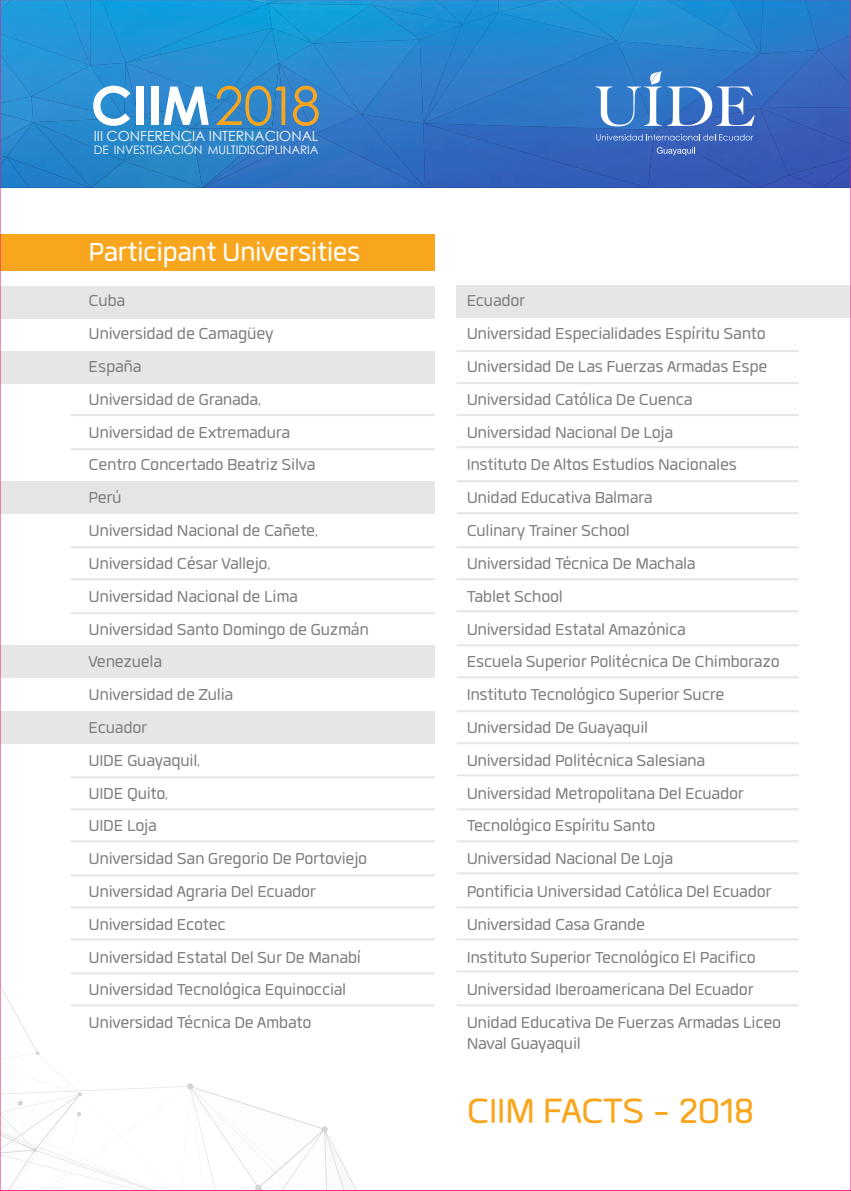
<style>
.page{position:relative;width:851px;height:1191px;background:#fff}
.page>*{position:absolute;margin:0;border:0;box-sizing:border-box;transform-origin:0 0}
.t1{font:700 53.2px "Century Gothic";color:#fff}
.t2{font:48.6px "Quan Rounded";letter-spacing:-.015em;color:#f8a61d}
.t3{font:36px "Quan Rounded";letter-spacing:-.015em;color:#fff}
.t4{font:22px/32.8px "Quan Rounded";letter-spacing:-.015em;color:#808180}
.t5{font:14px "Century Gothic";color:#fff}
.t6{font:11.6px "Century Gothic";color:#fff}
.s1{font-weight:400;color:#f9a61d}
</style>
<div class="page">
<div style="left:456px;top:285px;width:394px;height:33px;background:#e5e6e5"></div>
<div style="left:0;top:711px;width:434px;height:33px;background:#e5e6e5"></div>
<div style="left:0;top:645px;width:434px;height:33px;background:#e5e6e5"></div>
<div style="left:0;top:481px;width:434px;height:33px;background:#e5e6e5"></div>
<div style="left:0;top:351px;width:434px;height:33px;background:#e5e6e5"></div>
<div style="left:0;top:286px;width:434px;height:32px;background:#e5e6e5"></div>
<svg style="left:2px;top:2px;width:846px;height:186px;background:#2d7fca"></svg>
<svg style="left:2px;top:988px;width:354px;height:201px"></svg>
<div style="left:0;top:234px;width:434px;height:36px;background:#f8a61d"></div>
<hr style="left:70px;top:414px;width:364px;height:2px;background:#e5e6e5">
<hr style="left:70px;top:448px;width:364px;height:2px;background:#e5e6e5">
<hr style="left:70px;top:546px;width:364px;height:2px;background:#e5e6e5">
<hr style="left:70px;top:578px;width:364px;height:2px;background:#e5e6e5">
<hr style="left:70px;top:612px;width:364px;height:2px;background:#e5e6e5">
<hr style="left:70px;top:776px;width:364px;height:2px;background:#e5e6e5">
<hr style="left:70px;top:808px;width:364px;height:2px;background:#e5e6e5">
<hr style="left:70px;top:840px;width:364px;height:2px;background:#e5e6e5">
<hr style="left:70px;top:874px;width:364px;height:2px;background:#e5e6e5">
<hr style="left:70px;top:906px;width:364px;height:2px;background:#e5e6e5">
<hr style="left:70px;top:938px;width:364px;height:2px;background:#e5e6e5">
<hr style="left:70px;top:972px;width:364px;height:2px;background:#e5e6e5">
<hr style="left:70px;top:1004px;width:364px;height:2px;background:#e5e6e5">
<hr style="left:456px;top:350px;width:342px;height:2px;background:#e5e6e5">
<hr style="left:456px;top:382px;width:342px;height:2px;background:#e5e6e5">
<hr style="left:456px;top:414px;width:342px;height:2px;background:#e5e6e5">
<hr style="left:456px;top:446px;width:342px;height:2px;background:#e5e6e5">
<hr style="left:456px;top:480px;width:342px;height:2px;background:#e5e6e5">
<hr style="left:456px;top:512px;width:342px;height:2px;background:#e5e6e5">
<hr style="left:456px;top:546px;width:342px;height:2px;background:#e5e6e5">
<hr style="left:456px;top:578px;width:342px;height:2px;background:#e5e6e5">
<hr style="left:456px;top:610px;width:342px;height:2px;background:#e5e6e5">
<hr style="left:456px;top:644px;width:342px;height:2px;background:#e5e6e5">
<hr style="left:456px;top:676px;width:342px;height:2px;background:#e5e6e5">
<hr style="left:456px;top:710px;width:342px;height:2px;background:#e5e6e5">
<hr style="left:456px;top:742px;width:342px;height:2px;background:#e5e6e5">
<hr style="left:456px;top:774px;width:342px;height:2px;background:#e5e6e5">
<hr style="left:456px;top:808px;width:342px;height:2px;background:#e5e6e5">
<hr style="left:456px;top:840px;width:342px;height:2px;background:#e5e6e5">
<hr style="left:456px;top:872px;width:342px;height:2px;background:#e5e6e5">
<hr style="left:456px;top:906px;width:342px;height:2px;background:#e5e6e5">
<hr style="left:456px;top:938px;width:342px;height:2px;background:#e5e6e5">
<hr style="left:456px;top:970px;width:342px;height:2px;background:#e5e6e5">
<hr style="left:456px;top:1004px;width:342px;height:2px;background:#e5e6e5">
<h1 class="t1" style="left:91px;top:65px;width:231px">CIIM<span class="s1">2018</span></h1>
<p class="t5" style="left:94px;top:126px;width:226px">III CONFERENCIA INTERNACIONAL</p>
<p class="t6" style="left:94px;top:141px;width:226px">DE INVESTIGACIÓN MULTIDISCIPLINARIA</p>
<h3 class="t3" style="left:89px;top:235px;width:273px">Participant Universities</h3>
<p class="t4" style="left:89px;top:284px;width:282px">Cuba<br>Universidad de Camagüey<br>España<br>Universidad de Granada,<br>Universidad de Extremadura<br>Centro Concertado Beatriz Silva<br>Perú<br>Universidad Nacional de Cañete,<br>Universidad César Vallejo,<br>Universidad Nacional de Lima<br>Universidad Santo Domingo de Guzmán<br>Venezuela<br>Universidad de Zulia<br>Ecuador<br>UIDE Guayaquil,<br>UIDE Quito,<br>UIDE Loja<br>Universidad San Gregorio De Portoviejo<br>Universidad Agraria Del Ecuador<br>Universidad Ecotec<br>Universidad Estatal Del Sur De Manabí<br>Universidad Tecnológica Equinoccial<br>Universidad Técnica De Ambato</p>
<p class="t4" style="left:466px;top:284px;width:316px">Ecuador<br>Universidad Especialidades Espíritu Santo Universidad De Las Fuerzas Armadas Espe Universidad Católica De Cuenca Universidad Nacional De Loja<br>Instituto De Altos Estudios Nacionales Unidad Educativa Balmara<br>Culinary Trainer School<br>Universidad Técnica De Machala<br>Tablet School<br>Universidad Estatal Amazónica<br>Escuela Superior Politécnica De Chimborazo Instituto Tecnológico Superior Sucre Universidad De Guayaquil<br>Universidad Politécnica Salesiana Universidad Metropolitana Del Ecuador Tecnológico Espíritu Santo<br>Universidad Nacional De Loja<br>Pontificia Universidad Católica Del Ecuador Universidad Casa Grande<br>Instituto Superior Tecnológico El Pacifico Universidad Iberoamericana Del Ecuador Unidad Educativa De Fuerzas Armadas Liceo</p>
<p class="t4" style="left:466px;top:1027px;width:116px">Naval Guayaquil</p>
<h2 class="t2" style="left:467px;top:1088px;width:289px">CIIM FACTS - 2018</h2>
</div>
